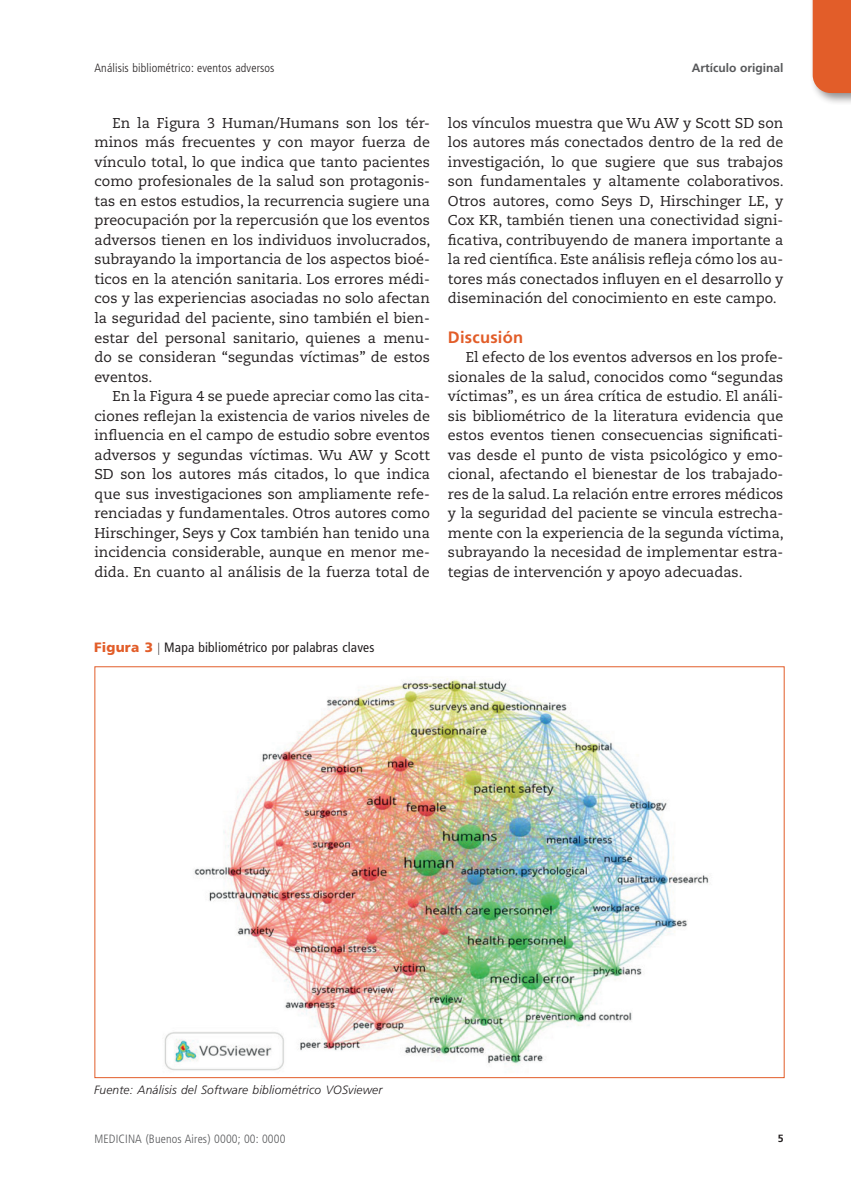
<style>
.page{position:relative;width:851px;height:1191px;background:#fff}
.page>*{position:absolute;margin:0;border:0;box-sizing:border-box;transform-origin:0 0}
.subtit-texto{font:700 16.5px "Frutiger LT Std";letter-spacing:.015em;color:#e25d29}
.texto1{font:14.25px/19.5px "Caecilia LT Std";color:#231f20;text-align:justify}
.epigrafe{font:condensed 13.5px "Frutiger LT Std";letter-spacing:.01em;color:#231f20}
.epigrafe_pie{font:italic 300 12px "Frutiger LT Std";letter-spacing:.015em;color:#231f20}
.t1{font:300 condensed 12px "Frutiger LT Std";letter-spacing:.01em;color:#231f20}
.t2{font:300 condensed 12px "Frutiger LT Std";letter-spacing:.01em;color:#57585a}
.t3{font:700 12px "Frutiger LT Std";color:#57585a}
.t4{font:700 10.5px "Frutiger LT Std";color:#231f20}
.s1{font-weight:900;font-stretch:normal;color:#e25d29}
</style>
<div class="page">
<div style="left:808px;top:0;width:42px;height:105px;background:#231f20;opacity:.5"></div>
<div style="left:812px;top:0;width:38px;height:93px;background:#e25d29"></div>
<img style="left:164px;top:678px;width:545px;height:393px">
<p class="t1" style="left:94px;top:61px;width:181px">Análisis bibliométrico: eventos adversos</p>
<p class="t3" style="left:691px;top:61px;width:93px">Artículo original</p>
<p class="texto1" style="left:94px;top:113px;width:337px;text-indent:18px">En la Figura 3 Human/Humans son los tér&shy;minos más frecuentes y con mayor fuerza de vínculo total, lo que indica que tanto pacientes como profesionales de la salud son protagonis&shy;tas en estos estudios, la recurrencia sugiere una preocupación por la repercusión que los eventos adversos tienen en los individuos involucrados, subrayando la importancia de los aspectos bioé&shy;ticos en la atención sanitaria. Los errores médi&shy;cos y las experiencias asociadas no solo afectan la seguridad del paciente, sino también el bien&shy;estar del personal sanitario, quienes a menu&shy;do se consideran “segundas víctimas” de estos eventos.</p>
<p class="texto1" style="left:94px;top:386px;width:337px;text-indent:18px">En la Figura 4 se puede apreciar como las cita&shy;ciones reflejan la existencia de varios niveles de influencia en el campo de estudio sobre eventos adversos y segundas víctimas. Wu AW y Scott SD son los autores más citados, lo que indica que sus investigaciones son ampliamente refe&shy;renciadas y fundamentales. Otros autores como Hirschinger, Seys y Cox también han tenido una incidencia considerable, aunque en menor me&shy;dida. En cuanto al análisis de la fuerza total de</p>
<p class="texto1" style="left:448px;top:113px;width:337px">los vínculos muestra que Wu AW y Scott SD son los autores más conectados dentro de la red de investigación, lo que sugiere que sus trabajos son fundamentales y altamente colaborativos.<br>Otros autores, como Seys D, Hirschinger LE, y Cox KR, también tienen una conectividad signi&shy;ficativa, contribuyendo de manera importante a la red científica. Este análisis refleja cómo los au&shy;tores más conectados influyen en el desarrollo y diseminación del conocimiento en este campo.</p>
<p class="subtit-texto" style="left:448px;top:327px;width:77px">Discusión</p>
<p class="texto1" style="left:448px;top:347px;width:337px;text-indent:18px">El efecto de los eventos adversos en los profe&shy;sionales de la salud, conocidos como “segundas víctimas”, es un área crítica de estudio. El análi&shy;sis bibliométrico de la literatura evidencia que estos eventos tienen consecuencias significati&shy;vas desde el punto de vista psicológico y emo&shy;cional, afectando el bienestar de los trabajado&shy;res de la salud. La relación entre errores médicos y la seguridad del paciente se vincula estrecha&shy;mente con la experiencia de la segunda víctima, subrayando la necesidad de implementar estra&shy;tegias de intervención y apoyo adecuadas.</p>
<p class="epigrafe" style="left:94px;top:640px;width:282px"><span class="s1">Figura 3</span> Mapa bibliométrico por palabras claves</p>
<p class="epigrafe_pie" style="left:94px;top:1083px;width:290px">Fuente: Análisis del Software bibliométrico VOSviewer</p>
<p class="t2" style="left:94px;top:1132px;width:192px">MEDICINA (Buenos Aires) 0000; 00: 0000</p>
<p class="t4" style="left:777px;top:1132px;width:7px">5</p>
</div>
